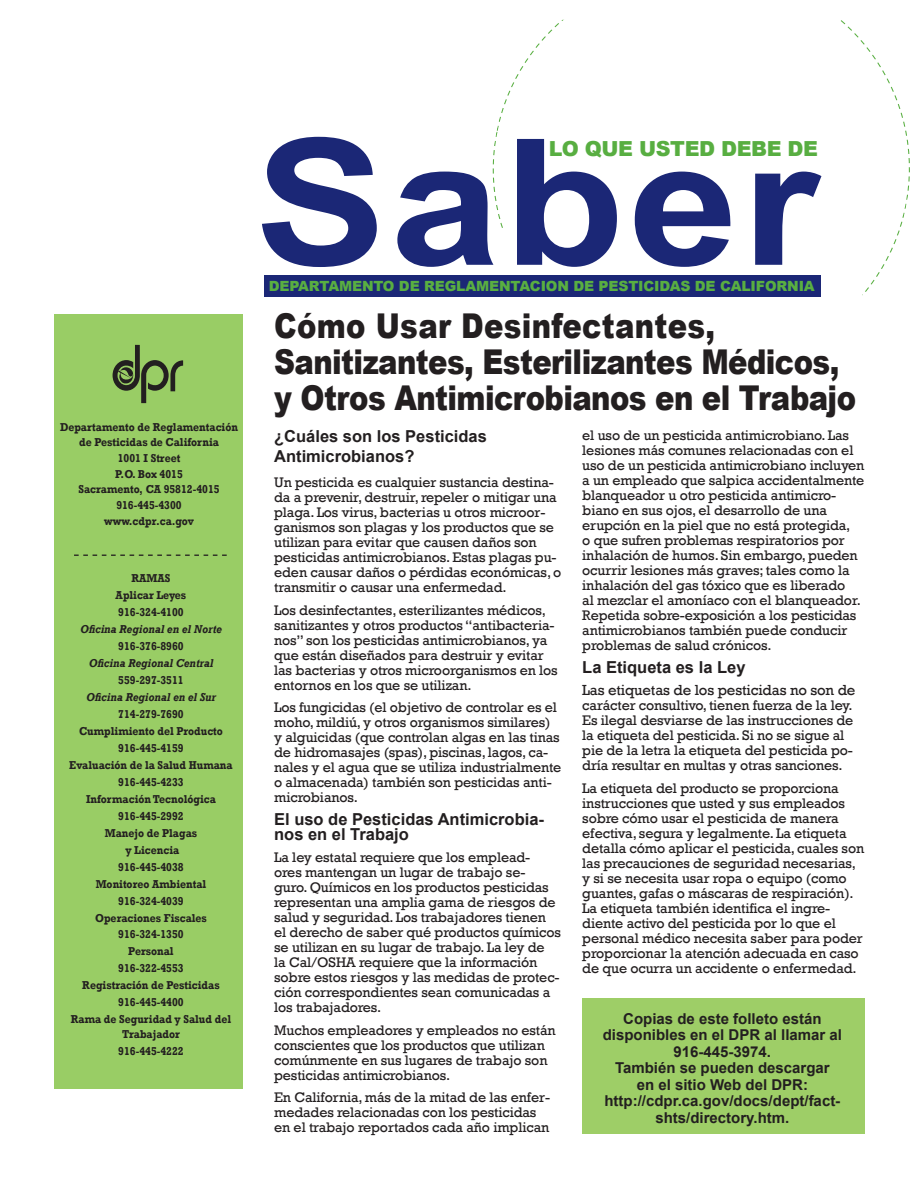
<style>
.page{position:relative;width:918px;height:1188px;background:#fff}
.page>*{position:absolute;margin:0;border:0;box-sizing:border-box;transform-origin:0 0}
.t1{font:700 175.8px "Arial";letter-spacing:.02em;color:#1b2776;scale:1.12 1}
.t2{font:900 34.2px/36px "Arial";letter-spacing:-.02em;color:#231f20;scale:.85 1}
.t3{font:900 20.7px "Arial";letter-spacing:-.02em;color:#58ae41}
.t4{font:700 16.5px/15px "Arial";color:#231f20}
.Body_text{font:700 15px/16.5px "Arial";color:#231f20;text-align:center}
.t5{font:15px "Rockwell";letter-spacing:-.01em;color:#231f20}
.t6{font:14.25px/15px "Rockwell";letter-spacing:-.01em;color:#231f20}
.t7{font:900 14.1px "Arial";letter-spacing:-.01em;color:#59af41}
.t8{font:700 11.7px/17px "Rockwell";color:#231f20;text-align:center;scale:.9 1}
.t9{font:italic 700 11.7px "Rockwell";color:#231f20;scale:.9 1}
</style>
<div class="page">
<div style="left:582px;top:999px;width:283px;height:135px;background:#9ece67"></div>
<div style="left:55px;top:315px;width:188px;height:774px;background:#99cd65"></div>
<svg style="left:74px;top:555px;width:153px;height:1px"></svg>
<svg style="left:113px;top:345px;width:70px;height:58px"></svg>
<svg style="left:478px;top:20px;width:432px;height:277px"></svg>
<div style="left:265px;top:275px;width:556px;height:21px;background:#1b2776"></div>
<p class="t8" style="left:60px;top:419px;width:199px;line-height:15.6px">Departamento de Reglamentación de Pesticidas de California<br>1001 I Street<br>P.O. Box 4015<br>Sacramento, CA 95812-4015<br>916-445-4300<br>www.cdpr.ca.gov</p>
<p class="t8" style="left:116px;top:570px;width:80px">RAMAS<br>Aplicar Leyes<br>916-324-4100</p>
<p class="t9" style="left:80px;top:622px;width:159px">Oficina Regional en el Norte</p>
<p class="t8" style="left:118px;top:638px;width:74px">916-376-8960</p>
<p class="t9" style="left:89px;top:656px;width:140px">Oficina Regional Central</p>
<p class="t8" style="left:118px;top:672px;width:74px">559-297-3511</p>
<p class="t9" style="left:86px;top:690px;width:146px">Oficina Regional en el Sur</p>
<p class="t8" style="left:69px;top:706px;width:183px">714-279-7690<br>Cumplimiento del Producto<br>916-445-4159<br>Evaluación de la Salud Humana<br>916-445-4233<br>Información Tecnológica<br>916-445-2992<br>Manejo de Plagas<br>y Licencia<br>916-445-4038<br>Monitoreo Ambiental<br>916-324-4039<br>Operaciones Fiscales<br>916-324-1350<br>Personal<br>916-322-4553<br>Registración de Pesticidas<br>916-445-4400<br>Rama de Seguridad y Salud del</p>
<p class="t8" style="left:118px;top:1025px;width:74px">Trabajador<br>916-445-4222</p>
<h1 class="t1" style="left:255px;top:86px;width:505px">Saber</h1>
<h3 class="t3" style="left:549px;top:134px;width:271px">LO QUE USTED DEBE DE</h3>
<p class="t7" style="left:269px;top:276px;width:548px">DEPARTAMENTO DE REGLAMENTACION DE PESTICIDAS DE CALIFORNIA</p>
<p class="t2" style="left:274px;top:307px;width:686px">Cómo Usar Desinfectantes,<br>Sanitizantes, Esterilizantes Médicos, y Otros Antimicrobianos en el Trabajo</p>
<p class="t4" style="left:274px;top:429px;width:214px">¿Cuáles son los Pesticidas</p>
<p class="t4" style="left:274px;top:449px;width:142px">Antimicrobianos?</p>
<p class="t6" style="left:274px;top:475px;width:289px">Un pesticida es cualquier sustancia destina&shy;da a prevenir, destruir, repeler o mitigar una plaga. Los virus, bacterias u otros microor&shy;ganismos son plagas y los productos que se utilizan para evitar que causen daños son pesticidas antimicrobianos. Estas plagas pu&shy;eden causar daños o pérdidas económicas, o transmitir o causar una enfermedad.</p>
<p class="t6" style="left:274px;top:603px;width:285px">Los desinfectantes, esterilizantes médicos, sanitizantes y otros productos “antibacteria&shy;nos” son los pesticidas antimicrobianos, ya que están diseñados para destruir y evitar las bacterias y otros microorganismos en los entornos en los que se utilizan.</p>
<p class="t6" style="left:274px;top:700px;width:289px">Los fungicidas (el objetivo de controlar es el moho, mildiú, y otros organismos similares) y alguicidas (que controlan algas en las tinas de hidromasajes (spas), piscinas, lagos, ca&shy;nales y el agua que se utiliza industrialmente o almacenada) también son pesticidas anti&shy;microbianos.</p>
<p class="t4" style="left:274px;top:812px;width:271px">El uso de Pesticidas Antimicrobia&shy;nos en el Trabajo</p>
<p class="t6" style="left:274px;top:850px;width:288px">La ley estatal requiere que los emplead&shy;ores mantengan un lugar de trabajo se&shy;guro. Químicos en los productos pesticidas representan una amplia gama de riesgos de salud y seguridad. Los trabajadores tienen el derecho de saber qué productos químicos se utilizan en su lugar de trabajo. La ley de<br>la Cal/OSHA requiere que la información sobre estos riesgos y las medidas de protec&shy;ción correspondientes sean comunicadas a los trabajadores.</p>
<p class="t6" style="left:274px;top:1023px;width:283px">Muchos empleadores y empleados no están conscientes que los productos que utilizan comúnmente en sus lugares de trabajo son pesticidas antimicrobianos.</p>
<p class="t6" style="left:274px;top:1090px;width:277px">En California, más de la mitad de las enfer&shy;medades relacionadas con los pesticidas en el trabajo reportados cada año implican</p>
<p class="t6" style="left:582px;top:428px;width:284px">el uso de un pesticida antimicrobiano. Las lesiones más comunes relacionadas con el uso de un pesticida antimicrobiano incluyen a un empleado que salpica accidentalmente blanqueador u otro pesticida antimicro&shy;biano en sus ojos, el desarrollo de una erupción en la piel que no está protegida,<br>o que sufren problemas respiratorios por inhalación de humos. Sin embargo, pueden ocurrir lesiones más graves; tales como la inhalación del gas tóxico que es liberado<br>al mezclar el amoníaco con el blanqueador.<br>Repetida sobre-exposición a los pesticidas antimicrobianos también puede conducir problemas de salud crónicos.</p>
<p class="t4" style="left:582px;top:660px;width:165px">La Etiqueta es la Ley</p>
<p class="t5" style="left:582px;top:681px;width:275px">Las etiquetas de los pesticidas no son de</p>
<p class="t6" style="left:582px;top:698px;width:273px">carácter consultivo, tienen fuerza de la ley.<br>Es ilegal desviarse de las instrucciones de la etiqueta del pesticida. Si no se sigue al pie de la letra la etiqueta del pesticida po&shy;dría resultar en multas y otras sanciones.</p>
<p class="t6" style="left:582px;top:781px;width:283px">La etiqueta del producto se proporciona instrucciones que usted y sus empleados sobre cómo usar el pesticida de manera efectiva, segura y legalmente. La etiqueta detalla cómo aplicar el pesticida, cuales son las precauciones de seguridad necesarias, y si se necesita usar ropa o equipo (como guantes, gafas o máscaras de respiración).<br>La etiqueta también identifica el ingre&shy;diente activo del pesticida por lo que el personal médico necesita saber para poder proporcionar la atención adecuada en caso de que ocurra un accidente o enfermedad.</p>
<p class="Body_text" style="left:603px;top:1011px;width:241px">Copias de este folleto están disponibles en el DPR al llamar al<br>916-445-3974.</p>
<p class="Body_text" style="left:615px;top:1060px;width:216px">También se pueden descargar</p>
<p class="Body_text" style="left:637px;top:1077px;width:173px">en el sitio Web del DPR:</p>
<p class="Body_text" style="left:604px;top:1093px;width:237px">http://cdpr.ca.gov/docs/dept/fact&shy;shts/directory.htm.</p>
</div>
